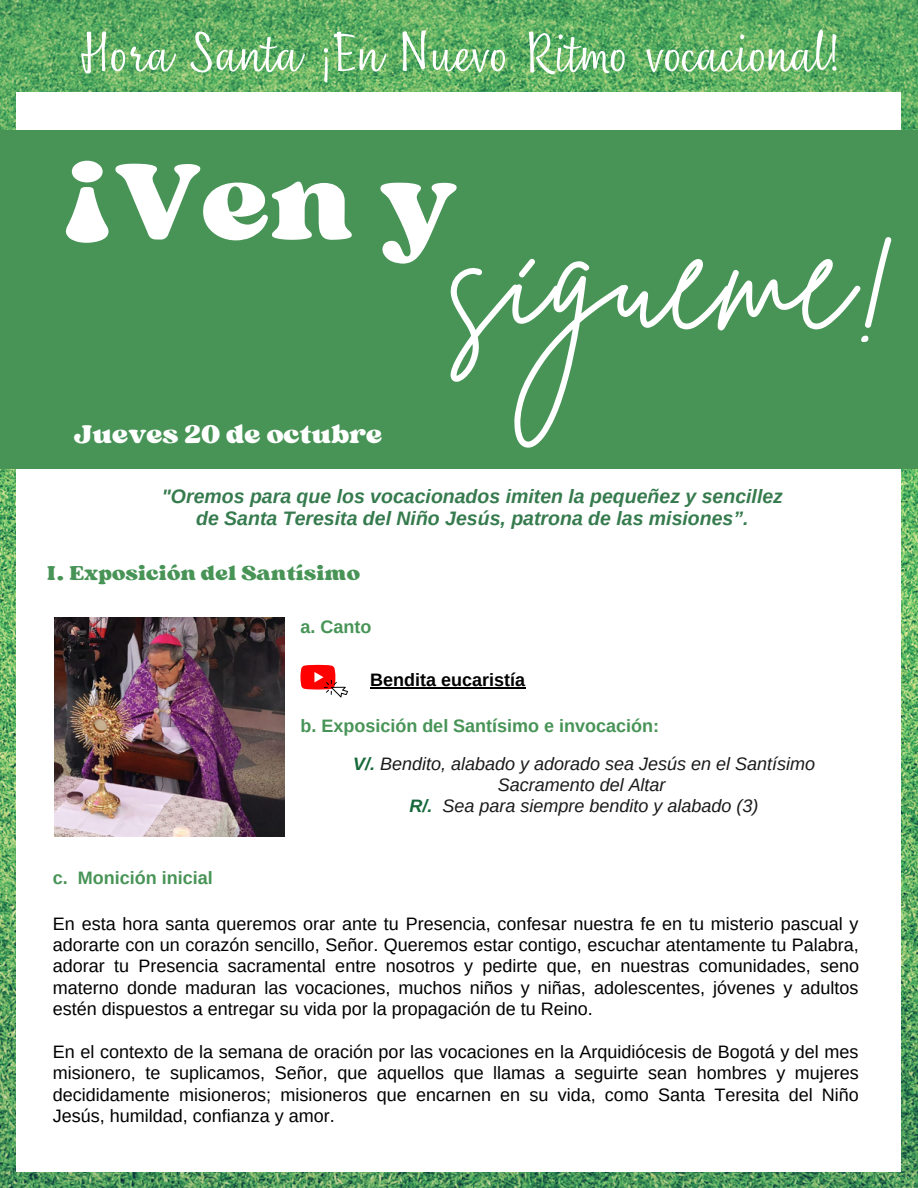
<style>
.page{position:relative;width:918px;height:1188px;background:#fff}
.page>*{position:absolute;margin:0;border:0;box-sizing:border-box;transform-origin:0 0}
.t1{font:156px "Brittany Signature";letter-spacing:.01em;color:#fff}
.t2{font:114.45px "Sergio Trendy";color:#fff}
.t3{font:51px "Nefelibata Script";color:#fff}
.t4{font:27px "Sergio Trendy";color:#fff}
.t5{font:21.15px "Sergio Trendy";letter-spacing:.005em;color:#489457}
.t6{font:italic 700 19.5px/22.5px "Arimo";color:#367b4e;text-align:center}
.t7{font:18px/21.3px "Arimo";color:#000;text-align:justify}
.t8{font:italic 18px/21.3px "Arimo";color:#1b1a1a;text-align:center}
.t9{font:700 18px "Arimo";color:#489457}
.t10{font:700 18px "Arimo";color:#000}
.s1{font-weight:700;color:#156939}
</style>
<div class="page">
<img style="left:0;top:0;width:918px;height:1188px">
<div style="left:17px;top:92px;width:884px;height:1080px;background:#fff"></div>
<div style="left:0;top:130px;width:918px;height:339px;background:#489457"></div>
<svg style="left:301px;top:665px;width:47px;height:33px"></svg>
<img style="left:54px;top:617px;width:231px;height:219px">
<hr style="left:370px;top:687px;width:155px;height:1px;background:#000">
<h3 class="t3" style="left:81px;top:16px;width:761px">Hora Santa ¡En Nuevo Ritmo vocacional!</h3>
<h2 class="t2" style="left:60px;top:129px;width:399px">¡Ven y</h2>
<h1 class="t1" style="left:448px;top:173px;width:453px">sígueme!</h1>
<h3 class="t4" style="left:74px;top:417px;width:310px">Jueves 20 de octubre</h3>
<p class="t6" style="left:162px;top:485px;width:623px">"Oremos para que los vocacionados imiten la pequeñez y sencillez de Santa Teresita del Niño Jesús, patrona de las misiones”.</p>
<p class="t5" style="left:47px;top:560px;width:314px">I. Exposición del Santísimo</p>
<p class="t9" style="left:301px;top:617px;width:72px">a. Canto</p>
<p class="t10" style="left:370px;top:670px;width:156px">Bendita eucaristía</p>
<p class="t9" style="left:301px;top:716px;width:360px">b. Exposición del Santísimo e invocación:</p>
<p class="t8" style="left:353px;top:753px;width:463px"><span class="s1">V/.</span> Bendito, alabado y adorado sea Jesús en el Santísimo<br>Sacramento del Altar<br><span class="s1">R/.</span> Sea para siempre bendito y alabado (3)</p>
<p class="t9" style="left:53px;top:868px;width:161px">c. Monición inicial</p>
<p class="t7" style="left:53px;top:913px;width:808px">En esta hora santa queremos orar ante tu Presencia, confesar nuestra fe en tu misterio pascual y adorarte con un corazón sencillo, Señor. Queremos estar contigo, escuchar atentamente tu Palabra, adorar tu Presencia sacramental entre nosotros y pedirte que, en nuestras comunidades, seno materno donde maduran las vocaciones, muchos niños y niñas, adolescentes, jóvenes y adultos estén dispuestos a entregar su vida por la propagación de tu Reino.</p>
<p class="t7" style="left:53px;top:1041px;width:808px">En el contexto de la semana de oración por las vocaciones en la Arquidiócesis de Bogotá y del mes misionero, te suplicamos, Señor, que aquellos que llamas a seguirte sean hombres y mujeres decididamente misioneros; misioneros que encarnen en su vida, como Santa Teresita del Niño Jesús, humildad, confianza y amor.</p>
</div>
